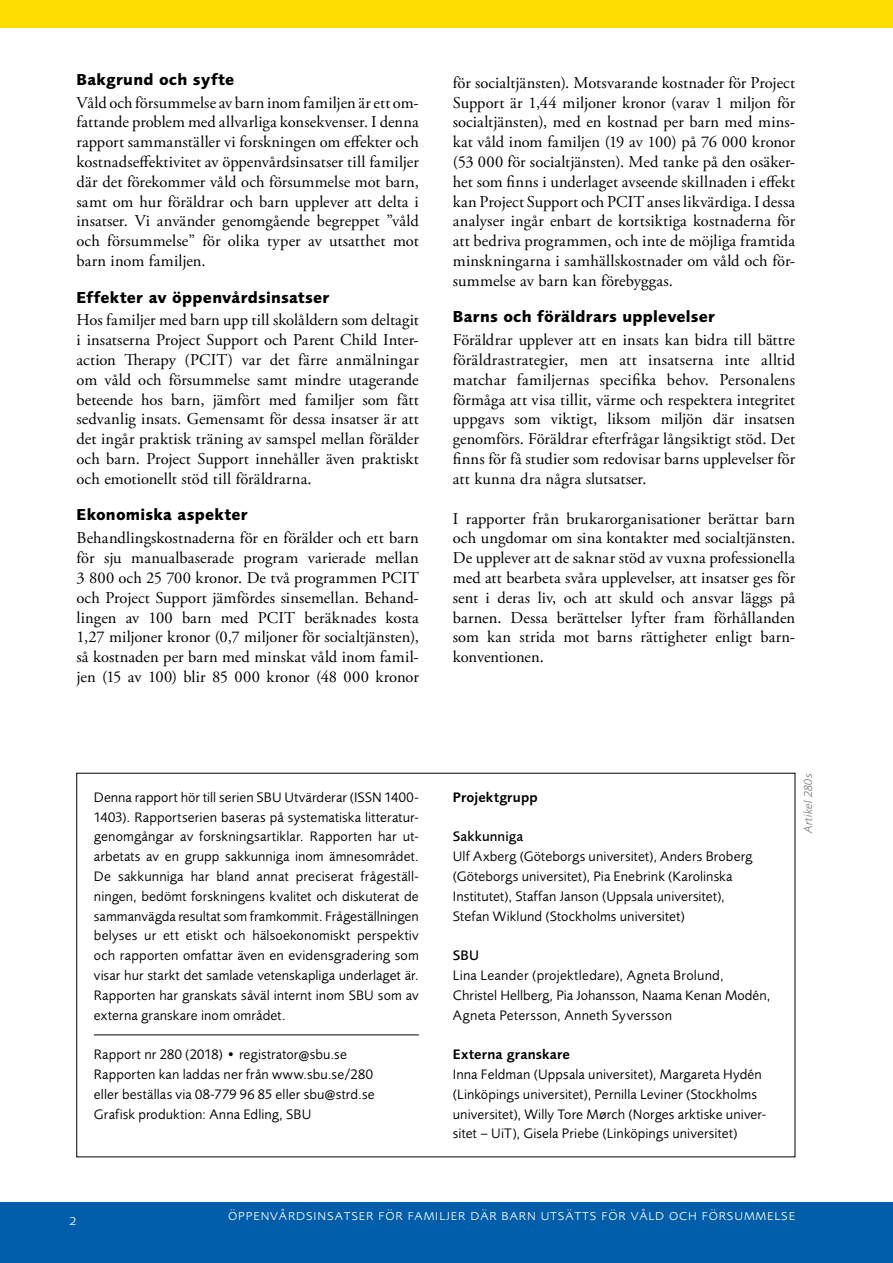
<style>
.page{position:relative;width:893px;height:1263px;background:#fff}
.page>*{position:absolute;margin:0;border:0;box-sizing:border-box;transform-origin:0 0}
.Brödtext{font:16.5px/19.8px "Adobe Garamond Pro";letter-spacing:.005em;color:#000;text-align:justify}
.Rubrik_1_i_brödtext{font:700 16.5px "Foundry Sans";letter-spacing:.015em;color:#000}
.t1{font:300 15.45px "Foundry Sans Expert";letter-spacing:.03em;color:#fff}
.Faktaruta_text{font:14.25px/19.8px "Foundry Sans";letter-spacing:.01em;color:#000}
.Faktaruta_rubrik_1{font:600 14.25px "Foundry Sans";letter-spacing:.015em;color:#000}
.Faktaruta_rubrik_2{font:500 14.25px "Foundry Sans";letter-spacing:.01em;color:#000}
.Faktaruta_text-2{font:600 14.25px "Foundry Sans";letter-spacing:.01em;color:#000}
.Tabellförklaring{font:italic 12px "Foundry Sans";letter-spacing:.015em;color:#878787}
</style>
<div class="page">
<div style="left:0;top:0;width:893px;height:28px;background:#fd0"></div>
<div style="left:0;top:1202px;width:893px;height:61px;background:#005da9"></div>
<hr style="left:94px;top:1035px;width:325px;height:1px;background:#000">
<h2 class="Rubrik_1_i_brödtext" style="left:77px;top:70px;width:159px">Bakgrund och syfte</h2>
<p class="Brödtext" style="left:77px;top:93px;width:344px">Våld och försummelse av barn inom familjen är ett om&shy;fattande problem med allvarliga konsekvenser. I denna rapport sammanställer vi forskningen om effekter och kostnadseffektivitet av öppenvårdsinsatser till familjer där det förekommer våld och försummelse mot barn, samt om hur föräldrar och barn upplever att delta i insatser. Vi använder genomgående begreppet ”våld och försummelse” för olika typer av utsatthet mot barn inom familjen.</p>
<h2 class="Rubrik_1_i_brödtext" style="left:77px;top:287px;width:255px">Effekter av öppenvårdsinsatser</h2>
<p class="Brödtext" style="left:77px;top:311px;width:344px">Hos familjer med barn upp till skolåldern som deltagit i insatserna Project Support och Parent Child Inter&shy;action Therapy (PCIT) var det färre anmälningar om våld och försummelse samt mindre utagerande beteende hos barn, jämfört med familjer som fått sedvanlig insats. Gemensamt för dessa insatser är att det ingår praktisk träning av samspel mellan förälder och barn. Project Support innehåller även praktiskt och emotionellt stöd till föräldrarna.</p>
<h2 class="Rubrik_1_i_brödtext" style="left:77px;top:505px;width:173px">Ekonomiska aspekter</h2>
<p class="Brödtext" style="left:77px;top:529px;width:344px">Behandlingskostnaderna för en förälder och ett barn för sju manualbaserade program varierade mellan 3 800 och 25 700 kronor. De två programmen PCIT och Project Support jämfördes sinsemellan. Behand&shy;lingen av 100 barn med PCIT beräknades kosta 1,27 miljoner kronor (0,7 miljoner för socialtjänsten), så kostnaden per barn med minskat våld inom famil&shy;jen (15 av 100) blir 85 000 kronor (48 000 kronor</p>
<p class="Brödtext" style="left:453px;top:73px;width:344px">för socialtjänsten). Motsvarande kostnader för Project Support är 1,44 miljoner kronor (varav 1 miljon för socialtjänsten), med en kostnad per barn med mins&shy;kat våld inom familjen (19 av 100) på 76 000 kronor (53 000 för socialtjänsten). Med tanke på den osäker&shy;het som finns i underlaget avseende skillnaden i effekt kan Project Support och PCIT anses likvärdiga. I dessa analyser ingår enbart de kortsiktiga kostnaderna för att bedriva programmen, och inte de möjliga framtida minskningarna i samhällskostnader om våld och för&shy;summelse av barn kan förebyggas.</p>
<h2 class="Rubrik_1_i_brödtext" style="left:453px;top:307px;width:264px">Barns och föräldrars upplevelser</h2>
<p class="Brödtext" style="left:453px;top:331px;width:344px">Föräldrar upplever att en insats kan bidra till bättre föräldrastrategier, men att insatserna inte alltid matchar familjernas specifika behov. Personalens förmåga att visa tillit, värme och respektera integritet uppgavs som viktigt, liksom miljön där insatsen genomförs. Föräldrar efterfrågar långsiktigt stöd. Det finns för få studier som redovisar barns upplevelser för att kunna dra några slutsatser.</p>
<p class="Brödtext" style="left:453px;top:509px;width:344px">I rapporter från brukarorganisationer berättar barn och ungdomar om sina kontakter med socialtjänsten.<br>De upplever att de saknar stöd av vuxna professionella med att bearbeta svåra upplevelser, att insatser ges för sent i deras liv, och att skuld och ansvar läggs på barnen. Dessa berättelser lyfter fram förhållanden som kan strida mot barns rättigheter enligt barn&shy;konventionen.</p>
<p class="Faktaruta_text" style="left:94px;top:787px;width:326px">Denna rapport hör till serien SBU Utvärderar (ISSN 1400- 1403). Rapportserien baseras på systematiska litteratur&shy;genomgångar av forskningsartiklar. Rapporten har ut-- arbetats av en grupp sakkunniga inom ämnesområdet.<br>De sakkunniga har bland annat preciserat frågeställ&shy;ningen, bedömt forskningens kvalitet och diskuterat de sammanvägda resultat som framkommit. Frågeställningen belyses ur ett etiskt och hälsoekonomiskt perspektiv och rapporten omfattar även en evidensgradering som visar hur starkt det samlade vetenskapliga underlaget är.<br>Rapporten har granskats såväl internt inom SBU som av externa granskare inom området.</p>
<p class="Faktaruta_text" style="left:94px;top:1044px;width:282px">Rapport nr 280 (2018) • registrator@sbu.se Rapporten kan laddas ner från www.sbu.se/280 eller beställas via 08-779 96 85 eller sbu@strd.se Grafisk produktion: Anna Edling, SBU</p>
<p class="Faktaruta_text-2" style="left:453px;top:789px;width:86px">Projektgrupp</p>
<p class="Faktaruta_rubrik_2" style="left:453px;top:828px;width:72px">Sakkunniga</p>
<p class="Faktaruta_text" style="left:453px;top:846px;width:301px">Ulf Axberg (Göteborgs universitet), Anders Broberg (Göteborgs universitet), Pia Enebrink (Karolinska Institutet), Staffan Janson (Uppsala universitet), Stefan Wiklund (Stockholms universitet)</p>
<p class="Faktaruta_rubrik_2" style="left:453px;top:947px;width:28px">SBU</p>
<p class="Faktaruta_text" style="left:453px;top:965px;width:319px">Lina Leander (projektledare), Agneta Brolund,<br>Christel Hellberg, Pia Johansson, Naama Kenan Modén,<br>Agneta Petersson, Anneth Syversson</p>
<p class="Faktaruta_rubrik_1" style="left:453px;top:1046px;width:119px">Externa granskare</p>
<p class="Faktaruta_text" style="left:453px;top:1064px;width:314px">Inna Feldman (Uppsala universitet), Margareta Hydén (Linköpings universitet), Pernilla Leviner (Stockholms universitet), Willy Tore Mørch (Norges arktiske univer&shy;sitet – UiT), Gisela Priebe (Linköpings universitet)</p>
<p class="Tabellförklaring" style="left:801px;top:833px;width:61px;rotate:-90deg">Artikel 280s</p>
<p class="t1" style="left:69px;top:1210px;width:9px">2</p>
<p class="t1" style="left:228px;top:1206px;width:569px">öppenvårdsinsatser för familjer där barn utsätts för våld och försummelse</p>
</div>
